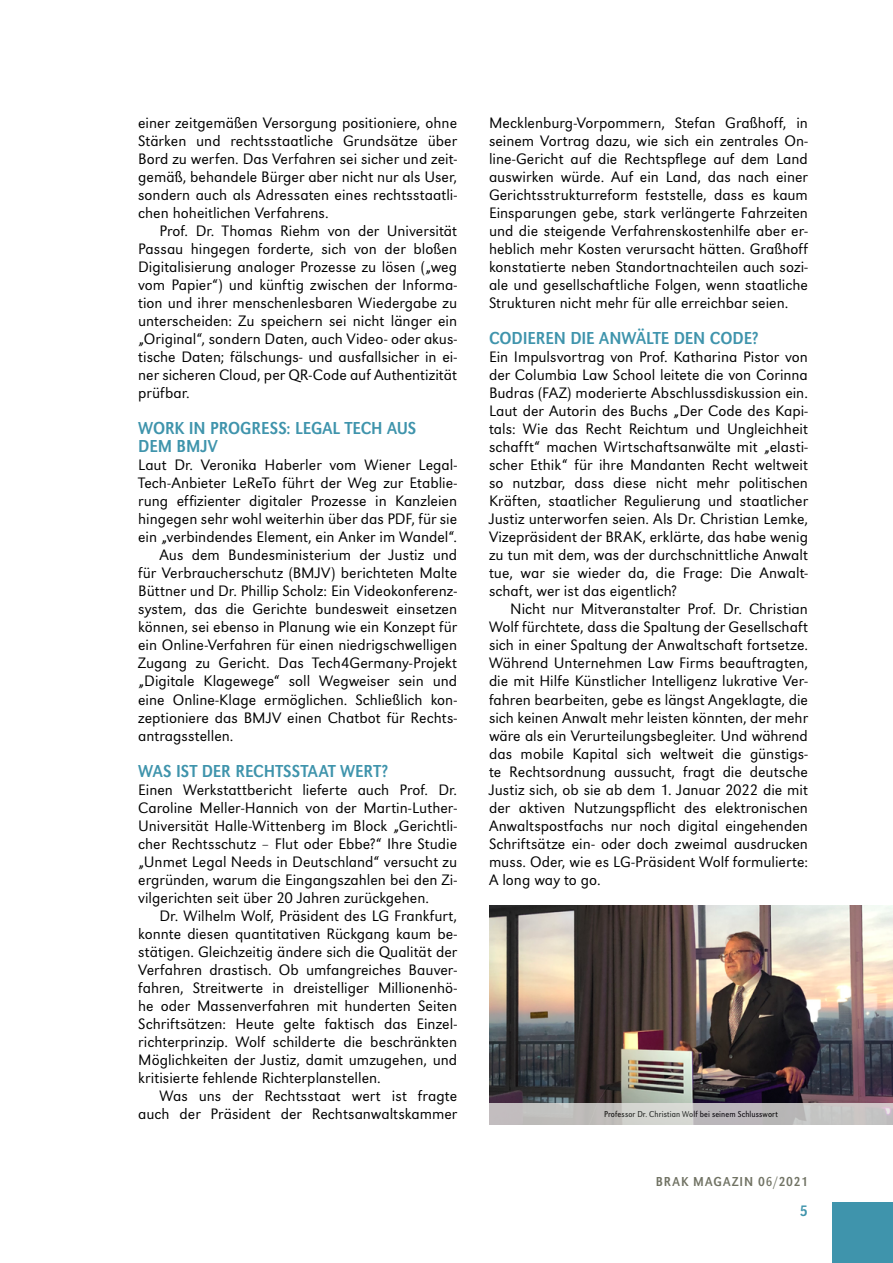
<style>
.page{position:relative;width:893px;height:1263px;background:#fff}
.page>*{position:absolute;margin:0;border:0;box-sizing:border-box;transform-origin:0 0}
.t1{font:18px/18px "URW Grotesk T Regu Extr Narr";letter-spacing:-.005em;color:#3f94ac}
.t2{font:15.75px/18px "URW Grotesk T Ligh";color:#000;text-align:justify}
.t3{font:15.75px "URW Grotesk T Regu Extr Narr";color:#3f94ac}
.t4{font:13.5px "URW Grotesk T Regu Extr Narr";letter-spacing:.07em;color:#717364}
.t5{font:9px "URW Grotesk T Ligh Extr Narr";letter-spacing:.015em;color:#000}
</style>
<div class="page">
<div style="left:832px;top:1202px;width:61px;height:61px;background:#3f94ac"></div>
<img style="left:489px;top:905px;width:404px;height:198px">
<svg style="left:489px;top:1103px;width:404px;height:22px;background:#c3c1c1"></svg>
<p class="t2" style="left:138px;top:114px;width:320px">einer zeitgemäßen Versorgung positioniere, ohne Stärken und rechtsstaatliche Grundsätze über Bord zu werfen. Das Verfahren sei sicher und zeit&shy;gemäß, behandele Bürger aber nicht nur als User, sondern auch als Adressaten eines rechtsstaatli&shy;chen hoheitlichen Verfahrens.</p>
<p class="t2" style="left:138px;top:222px;width:320px;text-indent:21px">Prof. Dr. Thomas Riehm von der Universität Passau hingegen forderte, sich von der bloßen Digitalisierung analoger Prozesse zu lösen („weg vom Papier“) und künftig zwischen der Informa&shy;tion und ihrer menschenlesbaren Wiedergabe zu unterscheiden: Zu speichern sei nicht länger ein „Original“, sondern Daten, auch Video- oder akus&shy;tische Daten; fälschungs- und ausfallsicher in ei&shy;ner sicheren Cloud, per QR-Code auf Authentizität prüfbar.</p>
<p class="t1" style="left:138px;top:419px;width:280px">WORK IN PROGRESS: LEGAL TECH AUS<br>DEM BMJV</p>
<p class="t2" style="left:138px;top:456px;width:320px">Laut Dr. Veronika Haberler vom Wiener Legal-Tech-Anbieter LeReTo führt der Weg zur Etablie&shy;rung effizienter digitaler Prozesse in Kanzleien hingegen sehr wohl weiterhin über das PDF, für sie ein „verbindendes Element, ein Anker im Wandel“.</p>
<p class="t2" style="left:138px;top:546px;width:320px;text-indent:21px">Aus dem Bundesministerium der Justiz und für Verbraucherschutz (BMJV) berichteten Malte Büttner und Dr. Phillip Scholz: Ein Videokonferenz&shy;system, das die Gerichte bundesweit einsetzen können, sei ebenso in Planung wie ein Konzept für ein Online-Verfahren für einen niedrigschwelligen Zugang zu Gericht. Das Tech4Germany-Projekt „Digitale Klagewege“ soll Wegweiser sein und eine Online-Klage ermöglichen. Schließlich kon&shy;zeptioniere das BMJV einen Chatbot für Rechts&shy;antragsstellen.</p>
<p class="t1" style="left:138px;top:761px;width:251px">WAS IST DER RECHTSSTAAT WERT?</p>
<p class="t2" style="left:138px;top:780px;width:320px">Einen Werkstattbericht lieferte auch Prof. Dr.<br>Caroline Meller-Hannich von der Martin-Luther-Universität Halle-Wittenberg im Block „Gerichtli&shy;cher Rechtsschutz – Flut oder Ebbe?“ Ihre Studie „Unmet Legal Needs in Deutschland“ versucht zu ergründen, warum die Eingangszahlen bei den Zi&shy;vilgerichten seit über 20 Jahren zurückgehen.</p>
<p class="t2" style="left:138px;top:906px;width:320px;text-indent:21px">Dr. Wilhelm Wolf, Präsident des LG Frankfurt, konnte diesen quantitativen Rückgang kaum be&shy;stätigen. Gleichzeitig ändere sich die Qualität der Verfahren drastisch. Ob umfangreiches Bauver&shy;fahren, Streitwerte in dreistelliger Millionenhö&shy;he oder Massenverfahren mit hunderten Seiten Schriftsätzen: Heute gelte faktisch das Einzel&shy;richterprinzip. Wolf schilderte die beschränkten Möglichkeiten der Justiz, damit umzugehen, und kritisierte fehlende Richterplanstellen.</p>
<p class="t2" style="left:138px;top:1086px;width:320px;text-align:right">Was uns der Rechtsstaat wert ist fragte auch der Präsident der Rechtsanwaltskammer</p>
<p class="t2" style="left:489px;top:114px;width:320px">Mecklenburg-Vorpommern, Stefan Graßhoff, in seinem Vortrag dazu, wie sich ein zentrales On&shy;line-Gericht auf die Rechtspflege auf dem Land auswirken würde. Auf ein Land, das nach einer Gerichtsstrukturreform feststelle, dass es kaum Einsparungen gebe, stark verlängerte Fahrzeiten und die steigende Verfahrenskostenhilfe aber er&shy;heblich mehr Kosten verursacht hätten. Graßhoff konstatierte neben Standortnachteilen auch sozi&shy;ale und gesellschaftliche Folgen, wenn staatliche Strukturen nicht mehr für alle erreichbar seien.</p>
<p class="t1" style="left:489px;top:329px;width:271px">CODIEREN DIE ANWÄLTE DEN CODE?</p>
<p class="t2" style="left:489px;top:348px;width:320px">Ein Impulsvortrag von Prof. Katharina Pistor von der Columbia Law School leitete die von Corinna Budras (FAZ) moderierte Abschlussdiskussion ein.<br>Laut der Autorin des Buchs „Der Code des Kapi&shy;tals: Wie das Recht Reichtum und Ungleichheit schafft“ machen Wirtschaftsanwälte mit „elasti&shy;scher Ethik“ für ihre Mandanten Recht weltweit so nutzbar, dass diese nicht mehr politischen Kräften, staatlicher Regulierung und staatlicher Justiz unterworfen seien. Als Dr. Christian Lemke, Vizepräsident der BRAK, erklärte, das habe wenig zu tun mit dem, was der durchschnittliche Anwalt tue, war sie wieder da, die Frage: Die Anwalt&shy;schaft, wer ist das eigentlich?</p>
<p class="t2" style="left:489px;top:600px;width:320px;text-indent:21px">Nicht nur Mitveranstalter Prof. Dr. Christian Wolf fürchtete, dass die Spaltung der Gesellschaft sich in einer Spaltung der Anwaltschaft fortsetze.<br>Während Unternehmen Law Firms beauftragten, die mit Hilfe Künstlicher Intelligenz lukrative Ver&shy;fahren bearbeiten, gebe es längst Angeklagte, die sich keinen Anwalt mehr leisten könnten, der mehr wäre als ein Verurteilungsbegleiter. Und während das mobile Kapital sich weltweit die günstigs&shy;te Rechtsordnung aussucht, fragt die deutsche Justiz sich, ob sie ab dem 1. Januar 2022 die mit der aktiven Nutzungspflicht des elektronischen Anwaltspostfachs nur noch digital eingehenden Schriftsätze ein- oder doch zweimal ausdrucken muss. Oder, wie es LG-Präsident Wolf formulierte:<br>A long way to go.</p>
<p class="t5" style="left:604px;top:1109px;width:175px">Professor Dr. Christian Wolf bei seinem Schlusswort</p>
<p class="t4" style="left:656px;top:1174px;width:154px">BRAK MAGAZIN 06/2021</p>
<p class="t3" style="left:800px;top:1202px;width:9px">5</p>
</div>
